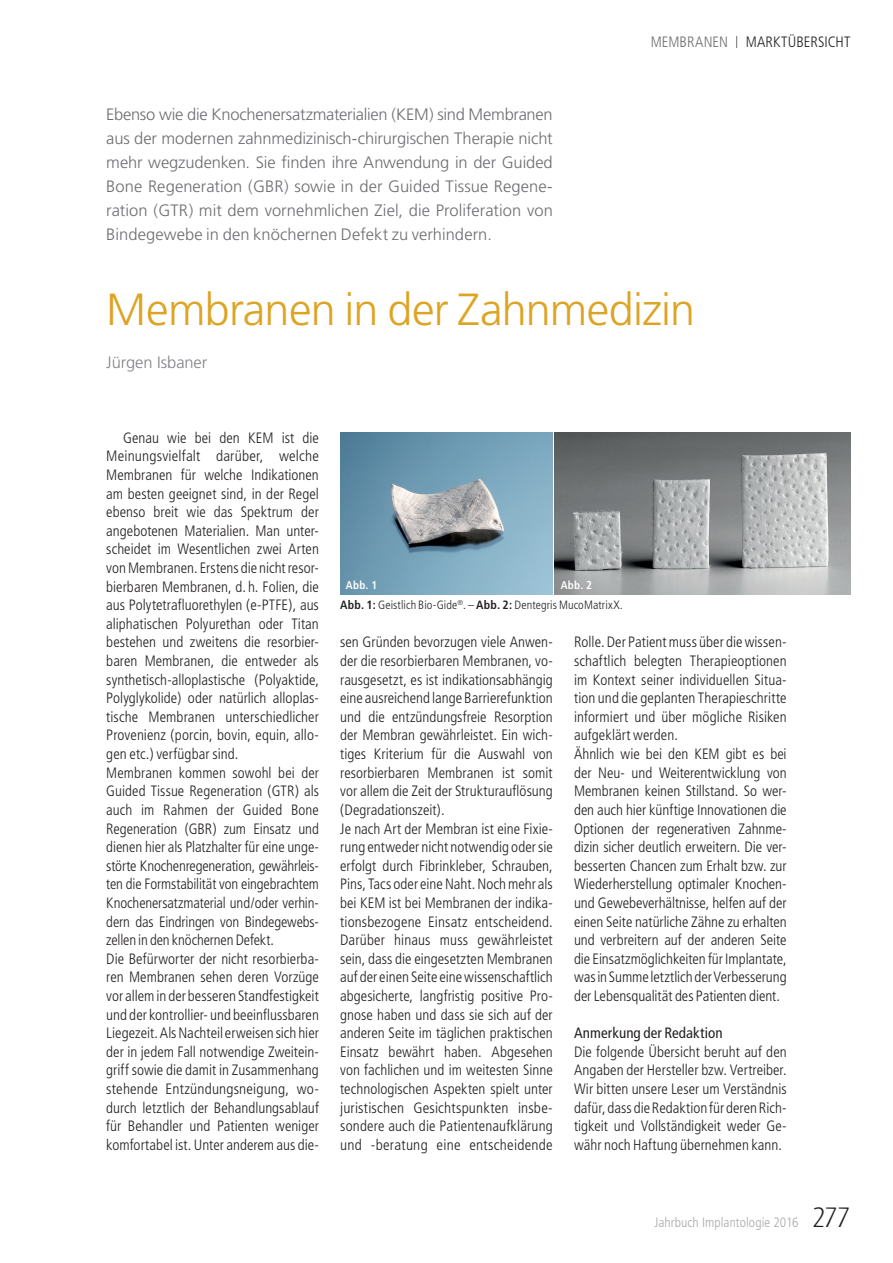
<style>
.page{position:relative;width:893px;height:1263px;background:#fff}
.page>*{position:absolute;margin:0;border:0;box-sizing:border-box;transform-origin:0 0}
.Headline{font:300 45px "Frutiger";letter-spacing:-.015em;color:#dda424}
.Teaser{font:300 16.5px/24px "Frutiger";letter-spacing:.005em;color:#6c6d70;text-align:justify}
.Author{font:300 16.5px "Frutiger";letter-spacing:-.005em;color:#808285}
.Content{font:300 condensed 15px/18.6px "Frutiger";color:#231f20;text-align:justify}
.Header_Category{font:300 condensed 15px "Frutiger";letter-spacing:.005em;color:#231f20}
.Content_fat{font:condensed 15px "Frutiger";letter-spacing:.005em;color:#231f20}
.Pagenumber{font:300 condensed 13.5px "Frutiger";letter-spacing:.005em;color:#a8a9ad}
.t1{font:300 condensed 12px "Frutiger";letter-spacing:.01em;color:#231f20}
.Image{font:700 condensed 11.25px "Frutiger";letter-spacing:.03em;color:#fff}
.s1{color:#6c6d70}
.s2{font-size:12px}
.s3{font-weight:700}
.s4{font-family:"Glasgow";font-weight:200;font-stretch:normal;font-size:27px;color:#231f20}
</style>
<div class="page">
<img style="left:340px;top:433px;width:213px;height:161px">
<img style="left:555px;top:433px;width:295px;height:161px">
<p class="Teaser" style="left:106px;top:103px;width:448px">Ebenso wie die Knochenersatzmaterialien (KEM) sind Membranen aus der modernen zahnmedizinisch-chirurgischen Therapie nicht mehr wegzudenken. Sie finden ihre Anwendung in der Guided Bone Regeneration (GBR) sowie in der Guided Tissue Regene&shy;ration (GTR) mit dem vornehmlichen Ziel, die Proliferation von Bindegewebe in den knöchernen Defekt zu verhindern.</p>
<p class="Header_Category" style="left:651px;top:34px;width:201px"><span class="s1">MEMBRANEN</span> <span class="s2">|</span> MARKTÜBERSICHT</p>
<p class="Headline" style="left:106px;top:284px;width:590px">Membranen in der Zahnmedizin</p>
<p class="Author" style="left:106px;top:353px;width:102px">Jürgen Isbaner</p>
<p class="Content" style="left:106px;top:429px;width:214px;text-indent:17px">Genau wie bei den KEM ist die Meinungsvielfalt darüber, welche Membranen für welche Indikationen am besten geeignet sind, in der Regel ebenso breit wie das Spektrum der angebotenen Materialien. Man unter&shy;scheidet im Wesentlichen zwei Arten von Membranen. Erstens die nicht resor&shy;bierbaren Membranen, d. h. Folien, die aus Polytetrafluorethylen (e-PTFE), aus aliphatischen Polyurethan oder Titan bestehen und zweitens die resorbier&shy;baren Membranen, die entweder als synthetisch-alloplastische (Polyaktide, Polyglykolide) oder natürlich alloplas&shy;tische Membranen unterschiedlicher Provenienz (porcin, bovin, equin, allo&shy;gen etc.) verfügbar sind.</p>
<p class="Content" style="left:106px;top:763px;width:214px">Membranen kommen sowohl bei der Guided Tissue Regeneration (GTR) als auch im Rahmen der Guided Bone Regeneration (GBR) zum Einsatz und dienen hier als Platzhalter für eine unge&shy;störte Knochenregeneration, gewährleis&shy;ten die Formstabilität von eingebrachtem Knochenersatzmaterial und/oder verhin&shy;dern das Eindringen von Bindegewebs&shy;zellen in den knöchernen Defekt.</p>
<p class="Content" style="left:106px;top:949px;width:214px">Die Befürworter der nicht resorbierba&shy;ren Membranen sehen deren Vorzüge vor allem in der besseren Standfestigkeit und der kontrollier- und beeinflussbaren Liegezeit. Als Nachteil erweisen sich hier der in jedem Fall notwendige Zweitein&shy;griff sowie die damit in Zusammenhang stehende Entzündungsneigung, wo&shy;durch letztlich der Behandlungsablauf für Behandler und Patienten weniger komfortabel ist. Unter anderem aus die-</p>
<p class="Image" style="left:346px;top:579px;width:33px">Abb. 1</p>
<p class="Image" style="left:561px;top:579px;width:33px">Abb. 2</p>
<p class="t1" style="left:340px;top:598px;width:284px"><span class="s3">Abb. 1:</span> Geistlich Bio-Gide<sup>®</sup>. – <span class="s3">Abb. 2:</span> Dentegris MucoMatrixX.</p>
<p class="Content" style="left:340px;top:633px;width:214px">sen Gründen bevorzugen viele Anwen&shy;der die resorbierbaren Membranen, vo&shy;rausgesetzt, es ist indikationsabhängig eine ausreichend lange Barrierefunktion und die entzündungsfreie Resorption der Membran gewährleistet. Ein wich&shy;tiges Kriterium für die Auswahl von resorbierbaren Membranen ist somit vor allem die Zeit der Strukturauflösung (Degradationszeit).</p>
<p class="Content" style="left:340px;top:819px;width:214px">Je nach Art der Membran ist eine Fixie&shy;rung entweder nicht notwendig oder sie erfolgt durch Fibrinkleber, Schrauben, Pins, Tacs oder eine Naht. Noch mehr als bei KEM ist bei Membranen der indika&shy;tionsbezogene Einsatz entscheidend.<br>Darüber hinaus muss gewährleistet sein, dass die eingesetzten Membranen auf der einen Seite eine wissenschaftlich abgesicherte, langfristig positive Pro&shy;gnose haben und dass sie sich auf der anderen Seite im täglichen praktischen Einsatz bewährt haben. Abgesehen von fachlichen und im weitesten Sinne technologischen Aspekten spielt unter juristischen Gesichtspunkten insbe&shy;sondere auch die Patientenaufklärung und -beratung eine entscheidende</p>
<p class="Content" style="left:574px;top:633px;width:214px">Rolle. Der Patient muss über die wissen&shy;schaftlich belegten Therapieoptionen im Kontext seiner individuellen Situa&shy;tion und die geplanten Therapieschritte informiert und über mögliche Risiken aufgeklärt werden.</p>
<p class="Content" style="left:574px;top:745px;width:214px">Ähnlich wie bei den KEM gibt es bei der Neu- und Weiterentwicklung von Membranen keinen Stillstand. So wer&shy;den auch hier künftige Innovationen die Optionen der regenerativen Zahnme&shy;dizin sicher deutlich erweitern. Die ver&shy;besserten Chancen zum Erhalt bzw. zur Wiederherstellung optimaler Knochen&shy;und Gewebeverhältnisse, helfen auf der einen Seite natürliche Zähne zu erhalten und verbreitern auf der anderen Seite die Einsatzmöglichkeiten für Implantate, was in Summe letztlich der Verbesserung der Lebensqualität des Patienten dient.</p>
<p class="Content_fat" style="left:574px;top:1024px;width:150px">Anmerkung der Redaktion</p>
<p class="Content" style="left:574px;top:1042px;width:214px">Die folgende Übersicht beruht auf den Angaben der Hersteller bzw. Vertreiber.<br>Wir bitten unsere Leser um Verständnis dafür, dass die Redaktion für deren Rich&shy;tigkeit und Vollständigkeit weder Ge&shy;währ noch Haftung übernehmen kann.</p>
<p class="Pagenumber" style="left:654px;top:1214px;width:197px">Jahrbuch Implantologie 2016 <span class="s4">277</span></p>
</div>
